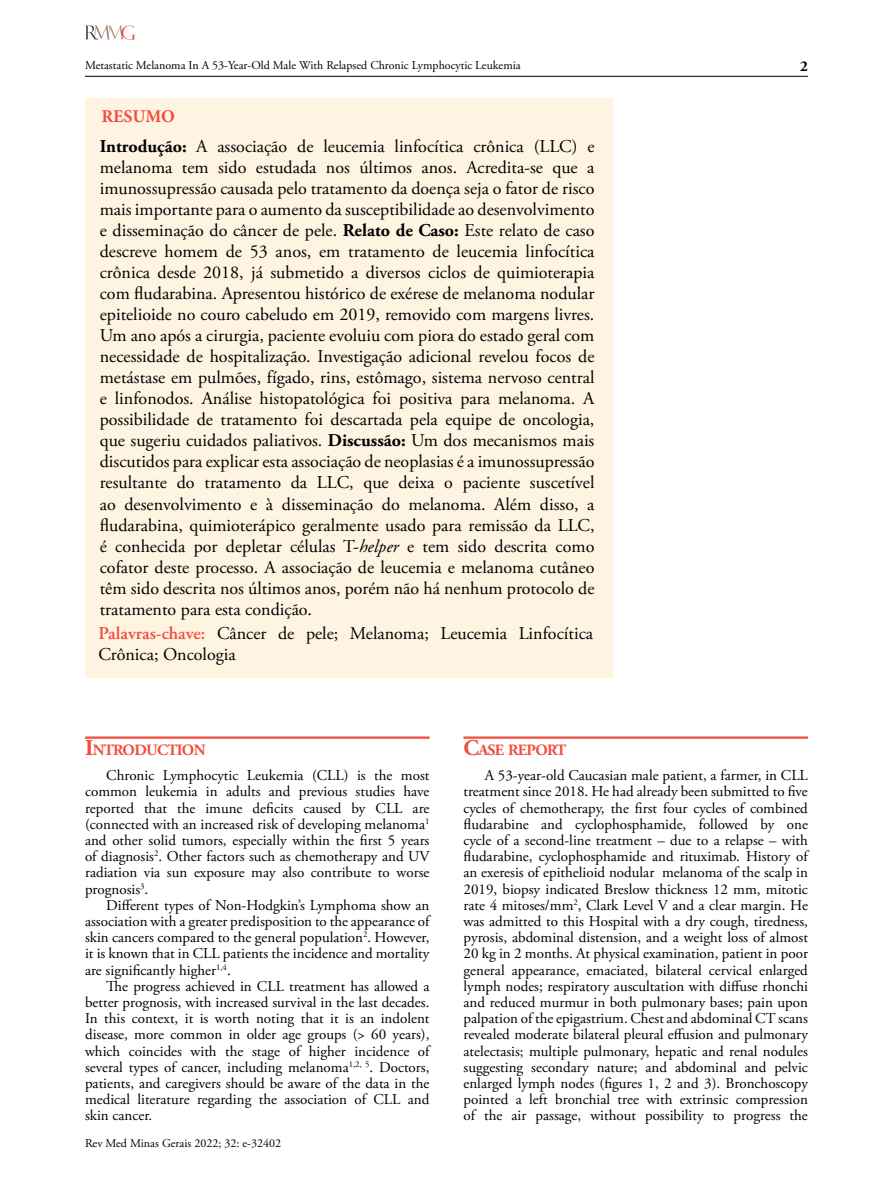
<style>
.page{position:relative;width:893px;height:1191px;background:#fff}
.page>*{position:absolute;margin:0;border:0;box-sizing:border-box;transform-origin:0 0}
.t1{font:18px/21px "Adobe Garamond Pro";color:#000;text-align:justify}
.t2{font:700 18px "Minion Pro";letter-spacing:-.005em;color:#f04e3d}
.t3{font:700 15.75px "Adobe Garamond Pro";letter-spacing:-.045em;color:#f04e3d}
.t4{font:15px/16.2px "Adobe Garamond Pro";color:#000;text-align:justify}
.t5{font:700 15px "Adobe Garamond Pro";color:#000}
.t6{font:12px "Adobe Garamond Pro";color:#000}
.s1{font-weight:700}
.s2{font-style:italic}
.s3{font-weight:600;color:#f04e3d}
.s4{font-size:22.5px}
</style>
<div class="page">
<hr style="left:85px;top:76px;width:723px;height:1px;background:#000">
<svg style="left:85px;top:26px;width:50px;height:14px"></svg>
<hr style="left:85px;top:736px;width:344px;height:1px;background:#f04e3d">
<hr style="left:85px;top:737px;width:344px;height:1px;background:#f04e3d">
<hr style="left:85px;top:738px;width:344px;height:1px;background:#f04e3d">
<div style="left:85px;top:98px;width:527px;height:579px;background:#fff3e1"></div>
<hr style="left:463px;top:736px;width:345px;height:1px;background:#f04e3d">
<hr style="left:463px;top:737px;width:345px;height:1px;background:#f04e3d">
<hr style="left:463px;top:738px;width:345px;height:1px;background:#f04e3d">
<p class="t6" style="left:85px;top:58px;width:437px">Metastatic Melanoma In A 53-Year-Old Male With Relapsed Chronic Lymphocytic Leukemia</p>
<p class="t2" style="left:101px;top:104px;width:75px">RESUMO</p>
<p class="t1" style="left:100px;top:137px;width:496px"><span class="s1">Introdução:</span> A associação de leucemia linfocítica crônica (LLC) e melanoma tem sido estudada nos últimos anos. Acredita-se que a imunossupressão causada pelo tratamento da doença seja o fator de risco mais importante para o aumento da susceptibilidade ao desenvolvimento e disseminação do câncer de pele. <span class="s1">Relato de Caso:</span> Este relato de caso descreve homem de 53 anos, em tratamento de leucemia linfocítica crônica desde 2018, já submetido a diversos ciclos de quimioterapia com fludarabina. Apresentou histórico de exérese de melanoma nodular epitelioide no couro cabeludo em 2019, removido com margens livres.<br>Um ano após a cirurgia, paciente evoluiu com piora do estado geral com necessidade de hospitalização. Investigação adicional revelou focos de metástase em pulmões, fígado, rins, estômago, sistema nervoso central e linfonodos. Análise histopatológica foi positiva para melanoma. A possibilidade de tratamento foi descartada pela equipe de oncologia, que sugeriu cuidados paliativos. <span class="s1">Discussão:</span> Um dos mecanismos mais discutidos para explicar esta associação de neoplasias é a imunossupressão resultante do tratamento da LLC, que deixa o paciente suscetível ao desenvolvimento e à disseminação do melanoma. Além disso, a fludarabina, quimioterápico geralmente usado para remissão da LLC, é conhecida por depletar células T-<span class="s2">helper</span> e tem sido descrita como cofator deste processo. A associação de leucemia e melanoma cutâneo têm sido descrita nos últimos anos, porém não há nenhum protocolo de tratamento para esta condição.</p>
<p class="t1" style="left:98px;top:623px;width:496px"><span class="s3">Palavras-chave:</span> Câncer de pele; Melanoma; Leucemia Linfocítica<br>Crônica; Oncologia</p>
<p class="t5" style="left:800px;top:58px;width:9px">2</p>
<p class="t3" style="left:85px;top:741px;width:122px"><span class="s4">I</span>NTRODUCTION</p>
<p class="t4" style="left:85px;top:767px;width:346px;text-indent:21px">Chronic Lymphocytic Leukemia (CLL) is the most common leukemia in adults and previous studies have reported that the imune deficits caused by CLL are (connected with an increased risk of developing melanoma<sup>1 </sup>and other solid tumors, especially within the first 5 years of diagnosis<sup>2</sup>. Other factors such as chemotherapy and UV radiation via sun exposure may also contribute to worse prognosis<sup>3</sup>.</p>
<p class="t4" style="left:85px;top:897px;width:346px;text-indent:21px">Different types of Non-Hodgkin’s Lymphoma show an association with a greater predisposition to the appearance of skin cancers compared to the general population<sup>2</sup>. However, it is known that in CLL patients the incidence and mortality are significantly higher<sup>1,4</sup>.</p>
<p class="t4" style="left:85px;top:978px;width:346px;text-indent:21px">The progress achieved in CLL treatment has allowed a better prognosis, with increased survival in the last decades.<br>In this context, it is worth noting that it is an indolent disease, more common in older age groups (&gt; 60 years), which coincides with the stage of higher incidence of several types of cancer, including melanoma<sup>1,2,</sup> <sup>5</sup>. Doctors, patients, and caregivers should be aware of the data in the medical literature regarding the association of CLL and skin cancer.</p>
<p class="t6" style="left:85px;top:1135px;width:197px">Rev Med Minas Gerais 2022; 32: e-32402</p>
<p class="t3" style="left:463px;top:741px;width:104px"><span class="s4">C</span>ASE REPORT</p>
<p class="t4" style="left:463px;top:767px;width:346px;text-indent:21px">A 53-year-old Caucasian male patient, a farmer, in CLL treatment since 2018. He had already been submitted to five cycles of chemotherapy, the first four cycles of combined fludarabine and cyclophosphamide, followed by one cycle of a second-line treatment – due to a relapse – with fludarabine, cyclophosphamide and rituximab. History of an exeresis of epithelioid nodular melanoma of the scalp in 2019, biopsy indicated Breslow thickness 12 mm, mitotic rate 4 mitoses/mm<sup>2</sup>, Clark Level V and a clear margin. He was admitted to this Hospital with a dry cough, tiredness, pyrosis, abdominal distension, and a weight loss of almost 20 kg in 2 months. At physical examination, patient in poor general appearance, emaciated, bilateral cervical enlarged lymph nodes; respiratory auscultation with diffuse rhonchi and reduced murmur in both pulmonary bases; pain upon palpation of the epigastrium. Chest and abdominal CT scans revealed moderate bilateral pleural effusion and pulmonary atelectasis; multiple pulmonary, hepatic and renal nodules suggesting secondary nature; and abdominal and pelvic enlarged lymph nodes (figures 1, 2 and 3). Bronchoscopy pointed a left bronchial tree with extrinsic compression of the air passage, without possibility to progress the</p>
</div>
